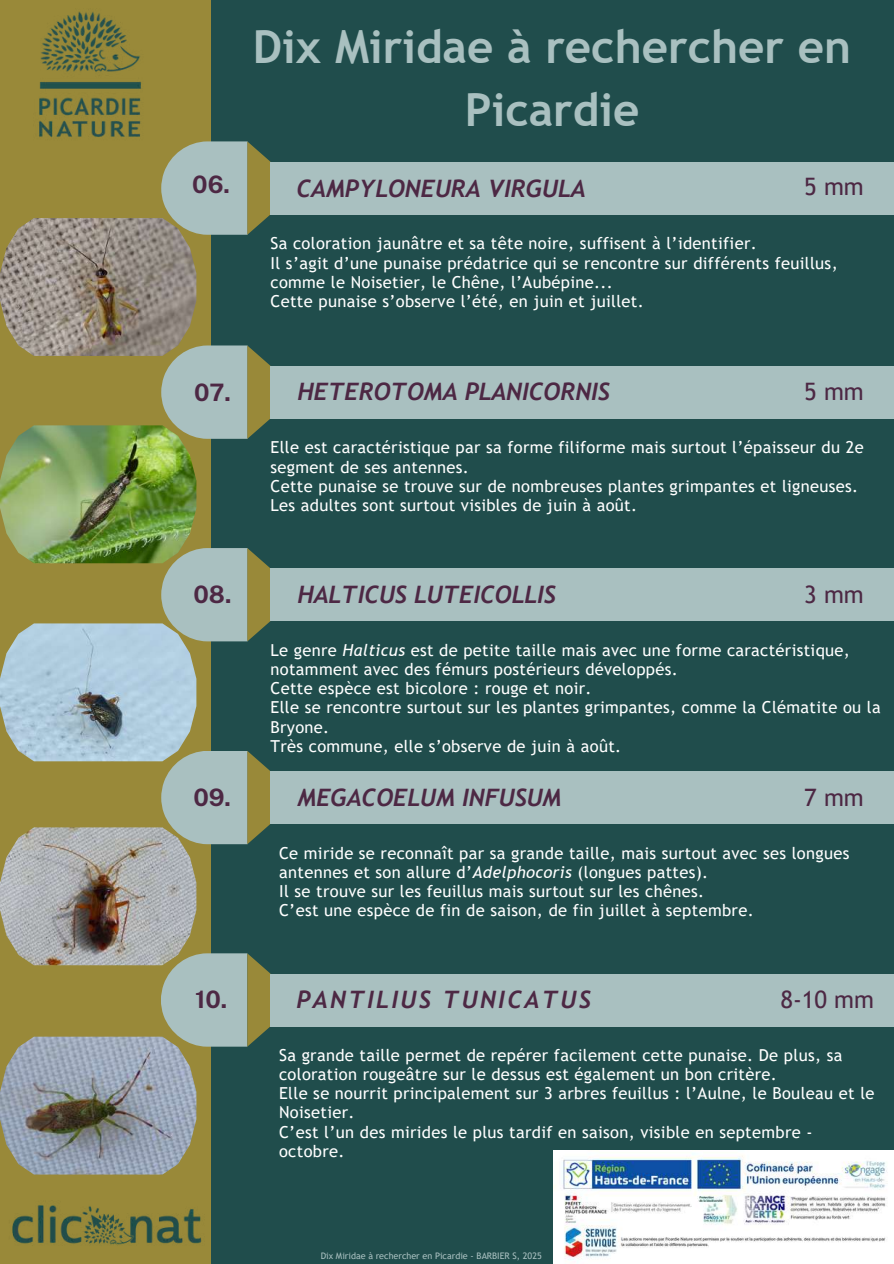
<style>
.page{position:relative;width:894px;height:1264px;background:#fff}
.page>*{position:absolute;margin:0;border:0;box-sizing:border-box;transform-origin:0 0}
.t1{font:700 45.75px/63px "Trebuchet MS";color:#a9c0c0;text-align:center}
.t2{font:italic 700 24px "Trebuchet";color:#4d2844}
.t3{font:italic 700 24px "Trebuchet";letter-spacing:.1em;color:#4d2844}
.t4{font:24px "Trebuchet MS";color:#4d2844}
.t5{font:700 24px "Public Sans";color:#4d2844}
.t6{font:16.5px/19.2px "Trebuchet MS";letter-spacing:.02em;color:#fff}
.t7{font:9px "Trebuchet MS";color:#a9c0c0}
.s1{font-style:italic}
</style>
<div class="page">
<div style="left:0;top:0;width:893px;height:1263px;background:#204d4c"></div>
<div style="left:0;top:0;width:211px;height:1263px;background:#998939"></div>
<svg style="left:161px;top:141px;width:109px;height:94px;background:#9dac99"></svg>
<div style="left:270px;top:162px;width:623px;height:52px;background:#a9c0c0"></div>
<svg style="left:161px;top:345px;width:109px;height:94px;background:#9ead9c"></svg>
<div style="left:270px;top:366px;width:623px;height:52px;background:#a9c0c0"></div>
<svg style="left:161px;top:548px;width:109px;height:93px;background:#9eae9d"></svg>
<div style="left:270px;top:568px;width:623px;height:53px;background:#a9c0c0"></div>
<svg style="left:161px;top:751px;width:109px;height:93px;background:#9fae9d"></svg>
<div style="left:270px;top:771px;width:623px;height:52px;background:#a9c0c0"></div>
<svg style="left:161px;top:953px;width:109px;height:93px;background:#9eae9c"></svg>
<div style="left:270px;top:973px;width:623px;height:53px;background:#a9c0c0"></div>
<img style="left:39px;top:11px;width:102px;height:127px">
<img style="left:12px;top:1205px;width:190px;height:40px">
<img style="left:0;top:1036px;width:196px;height:138px">
<img style="left:0;top:827px;width:196px;height:138px">
<img style="left:0;top:623px;width:196px;height:138px">
<img style="left:0;top:425px;width:196px;height:138px">
<img style="left:0;top:218px;width:196px;height:138px">
<img style="left:553px;top:1150px;width:340px;height:113px">
<h1 class="t1" style="left:253px;top:15px;width:599px">Dix Miridae à rechercher en<br>Picardie</h1>
<h2 class="t5" style="left:192px;top:170px;width:39px">06.</h2>
<h2 class="t2" style="left:296px;top:174px;width:290px">CAMPYLONEURA VIRGULA</h2>
<p class="t6" style="left:270px;top:234px;width:568px">Sa coloration jaunâtre et sa tête noire, suffisent à l’identifier.<br>Il s’agit d’une punaise prédatrice qui se rencontre sur différents feuillus, comme le Noisetier, le Chêne, l’Aubépine...<br>Cette punaise s’observe l’été, en juin et juillet.</p>
<h2 class="t4" style="left:804px;top:172px;width:61px">5 mm</h2>
<h2 class="t5" style="left:194px;top:378px;width:38px">07.</h2>
<h2 class="t2" style="left:297px;top:377px;width:314px">HETEROTOMA PLANICORNIS</h2>
<p class="t6" style="left:270px;top:438px;width:594px">Elle est caractéristique par sa forme filiforme mais surtout l’épaisseur du 2e segment de ses antennes.<br>Cette punaise se trouve sur de nombreuses plantes grimpantes et ligneuses.<br>Les adultes sont surtout visibles de juin à août.</p>
<h2 class="t4" style="left:804px;top:377px;width:61px">5 mm</h2>
<h2 class="t5" style="left:193px;top:580px;width:40px">08.</h2>
<h2 class="t2" style="left:297px;top:580px;width:260px">HALTICUS LUTEICOLLIS</h2>
<p class="t6" style="left:270px;top:640px;width:611px">Le genre <span class="s1">Halticus</span> est de petite taille mais avec une forme caractéristique, notamment avec des fémurs postérieurs développés.<br>Cette espèce est bicolore : rouge et noir.<br>Elle se rencontre surtout sur les plantes grimpantes, comme la Clématite ou la Bryone.<br>Très commune, elle s’observe de juin à août.</p>
<h2 class="t4" style="left:804px;top:580px;width:61px">3 mm</h2>
<h2 class="t5" style="left:193px;top:783px;width:39px">09.</h2>
<h2 class="t2" style="left:297px;top:783px;width:265px">MEGACOELUM INFUSUM</h2>
<p class="t6" style="left:279px;top:843px;width:571px">Ce miride se reconnaît par sa grande taille, mais surtout avec ses longues antennes et son allure d’<span class="s1">Adelphocoris</span> (longues pattes).<br>Il se trouve sur les feuillus mais surtout sur les chênes.<br>C’est une espèce de fin de saison, de fin juillet à septembre.</p>
<h2 class="t4" style="left:804px;top:783px;width:61px">7 mm</h2>
<h2 class="t5" style="left:195px;top:985px;width:34px">10.</h2>
<h2 class="t4" style="left:780px;top:985px;width:95px">8-10 mm</h2>
<h2 class="t3" style="left:296px;top:985px;width:296px">PANTILIUS TUNICATUS</h2>
<p class="t6" style="left:279px;top:1045px;width:596px">Sa grande taille permet de repérer facilement cette punaise. De plus, sa coloration rougeâtre sur le dessus est également un bon critère.<br>Elle se nourrit principalement sur 3 arbres feuillus : l’Aulne, le Bouleau et le Noisetier.<br>C’est l’un des mirides le plus tardif en saison, visible en septembre - octobre.</p>
<p class="t7" style="left:320px;top:1250px;width:222px">Dix Miridae à rechercher en Picardie - BARBIER S, 2025</p>
</div>
